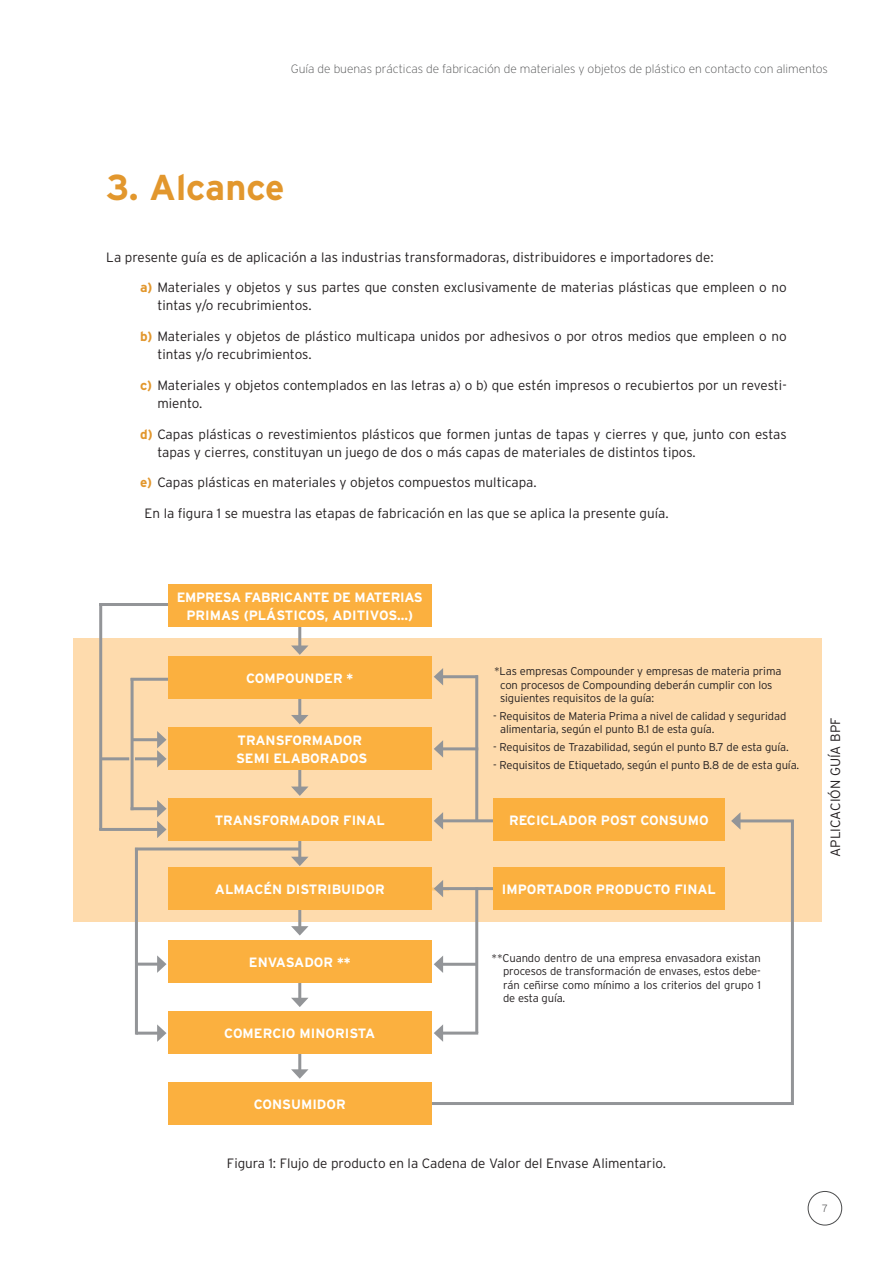
<style>
.page{position:relative;width:893px;height:1263px;background:#fff}
.page>*{position:absolute;margin:0;border:0;box-sizing:border-box;transform-origin:0 0}
.t1{font:700 36px "Interstate";color:#e2972d}
.t2{font:300 13.5px/18px "Interstate";color:#231f20}
.t3{font:700 13.5px/18px "Interstate";color:#fff}
.t4{font:700 13.5px/18px "Interstate";letter-spacing:-.02em;color:#fff;text-align:center}
.t5{font:200 12px "Interstate";color:#4b4c4d}
.t6{font:300 11.25px/13.5px "Interstate";letter-spacing:-.01em;color:#231f20}
.t7{font:10.5px "Interstate Light Extra";color:#4b4c4d}
.s1{font-weight:700;color:#e2972d}
</style>
<div class="page">
<div style="left:808px;top:1191px;width:34px;height:34px;border:1px solid #4b4c4d;border-radius:50%"></div>
<div style="left:74px;top:638px;width:748px;height:284px;background:#fedbad"></div>
<hr style="left:298px;top:624px;width:3px;height:24px;background:#939598">
<svg style="left:291px;top:645px;width:17px;height:10px"></svg>
<hr style="left:298px;top:697px;width:3px;height:21px;background:#939598">
<svg style="left:291px;top:715px;width:17px;height:9px"></svg>
<hr style="left:298px;top:769px;width:3px;height:20px;background:#939598">
<svg style="left:291px;top:786px;width:17px;height:10px"></svg>
<hr style="left:298px;top:839px;width:3px;height:20px;background:#939598">
<svg style="left:291px;top:857px;width:17px;height:9px"></svg>
<hr style="left:298px;top:909px;width:3px;height:20px;background:#939598">
<svg style="left:291px;top:926px;width:17px;height:9px"></svg>
<hr style="left:298px;top:980px;width:3px;height:20px;background:#939598">
<svg style="left:291px;top:998px;width:17px;height:9px"></svg>
<hr style="left:298px;top:1052px;width:3px;height:20px;background:#939598">
<svg style="left:291px;top:1069px;width:17px;height:10px"></svg>
<hr style="left:425px;top:1102px;width:369px;height:3px;background:#939598">
<hr style="left:99px;top:603px;width:85px;height:3px;background:#939598">
<hr style="left:131px;top:678px;width:89px;height:3px;background:#939598">
<hr style="left:135px;top:847px;width:166px;height:3px;background:#939598">
<hr style="left:738px;top:819px;width:56px;height:3px;background:#939598">
<svg style="left:731px;top:813px;width:9px;height:16px"></svg>
<hr style="left:99px;top:828px;width:61px;height:3px;background:#939598">
<hr style="left:131px;top:807px;width:29px;height:3px;background:#939598">
<svg style="left:157px;top:800px;width:9px;height:38px"></svg>
<hr style="left:136px;top:1032px;width:24px;height:3px;background:#939598">
<svg style="left:157px;top:1024px;width:9px;height:18px"></svg>
<hr style="left:132px;top:738px;width:28px;height:3px;background:#939598">
<hr style="left:136px;top:963px;width:24px;height:3px;background:#939598">
<svg style="left:157px;top:955px;width:9px;height:18px"></svg>
<hr style="left:135px;top:757px;width:25px;height:3px;background:#939598">
<svg style="left:157px;top:731px;width:9px;height:36px"></svg>
<hr style="left:101px;top:757px;width:28px;height:3px;background:#939598">
<hr style="left:440px;top:747px;width:38px;height:3px;background:#939598">
<svg style="left:434px;top:740px;width:9px;height:18px"></svg>
<hr style="left:440px;top:1031px;width:38px;height:3px;background:#939598">
<svg style="left:434px;top:1024px;width:9px;height:18px"></svg>
<hr style="left:440px;top:675px;width:38px;height:3px;background:#939598">
<svg style="left:434px;top:668px;width:9px;height:17px"></svg>
<hr style="left:412px;top:887px;width:37px;height:3px;background:#fdc678">
<hr style="left:440px;top:819px;width:58px;height:3px;background:#939598">
<svg style="left:434px;top:812px;width:9px;height:17px"></svg>
<hr style="left:440px;top:887px;width:58px;height:3px;background:#939598">
<svg style="left:434px;top:880px;width:9px;height:17px"></svg>
<hr style="left:440px;top:963px;width:37px;height:3px;background:#939598">
<svg style="left:434px;top:956px;width:9px;height:17px"></svg>
<hr style="left:791px;top:820px;width:3px;height:282px;background:#939598">
<hr style="left:99px;top:603px;width:3px;height:227px;background:#939598">
<hr style="left:131px;top:678px;width:3px;height:132px;background:#939598">
<hr style="left:135px;top:848px;width:3px;height:186px;background:#939598">
<hr style="left:475px;top:675px;width:3px;height:146px;background:#939598">
<hr style="left:475px;top:887px;width:3px;height:146px;background:#939598">
<div style="left:168px;top:584px;width:264px;height:43px;background:#fbb03f"></div>
<div style="left:168px;top:867px;width:264px;height:43px;background:#fbb03f"></div>
<div style="left:493px;top:867px;width:231px;height:43px;background:#fbb03f"></div>
<div style="left:168px;top:657px;width:264px;height:42px;background:#fbb03f"></div>
<div style="left:168px;top:940px;width:264px;height:43px;background:#fbb03f"></div>
<div style="left:168px;top:728px;width:264px;height:42px;background:#fbb03f"></div>
<div style="left:493px;top:798px;width:231px;height:43px;background:#fbb03f"></div>
<div style="left:168px;top:1011px;width:264px;height:43px;background:#fbb03f"></div>
<div style="left:168px;top:798px;width:264px;height:43px;background:#fbb03f"></div>
<div style="left:168px;top:1082px;width:264px;height:43px;background:#fbb03f"></div>
<p class="t5" style="left:291px;top:63px;width:539px">Guía de buenas prácticas de fabricación de materiales y objetos de plástico en contacto con alimentos</p>
<h1 class="t1" style="left:106px;top:167px;width:180px">3. Alcance</h1>
<p class="t2" style="left:106px;top:248px;width:609px">La presente guía es de aplicación a las industrias transformadoras, distribuidores e importadores de:</p>
<p class="t2" style="left:157px;top:279px;width:631px;text-indent:-17px"><span class="s1">a)</span> Materiales y objetos y sus partes que consten exclusivamente de materias plásticas que empleen o no tintas y/o recubrimientos.</p>
<p class="t2" style="left:157px;top:327px;width:631px;text-indent:-17px"><span class="s1">b)</span> Materiales y objetos de plástico multicapa unidos por adhesivos o por otros medios que empleen o no tintas y/o recubrimientos.</p>
<p class="t2" style="left:157px;top:376px;width:631px;text-indent:-17px"><span class="s1">c)</span> Materiales y objetos contemplados en las letras a) o b) que estén impresos o recubiertos por un revesti&shy;miento.</p>
<p class="t2" style="left:157px;top:425px;width:631px;text-indent:-17px"><span class="s1">d)</span> Capas plásticas o revestimientos plásticos que formen juntas de tapas y cierres y que, junto con estas tapas y cierres, constituyan un juego de dos o más capas de materiales de distintos tipos.</p>
<p class="t2" style="left:140px;top:474px;width:398px"><span class="s1">e)</span> Capas plásticas en materiales y objetos compuestos multicapa.</p>
<p class="t2" style="left:145px;top:504px;width:526px">En la figura 1 se muestra las etapas de fabricación en las que se aplica la presente guía.</p>
<p class="t4" style="left:177px;top:588px;width:248px">EMPRESA FABRICANTE DE MATERIAS<br>PRIMAS (PLÁSTICOS, ADITIVOS...)</p>
<p class="t3" style="left:246px;top:669px;width:109px">COMPOUNDER *</p>
<p class="t3" style="left:236px;top:731px;width:133px">TRANSFORMADOR<br>SEMI ELABORADOS</p>
<p class="t3" style="left:215px;top:811px;width:172px">TRANSFORMADOR FINAL</p>
<p class="t6" style="left:500px;top:664px;width:283px;text-indent:-6px">*Las empresas Compounder y empresas de materia prima con procesos de Compounding deberán cumplir con los siguientes requisitos de la guía:</p>
<p class="t6" style="left:500px;top:709px;width:288px;text-indent:-7px">- Requisitos de Materia Prima a nivel de calidad y seguridad alimentaria, según el punto B.1 de esta guía.</p>
<p class="t6" style="left:493px;top:740px;width:297px">- Requisitos de Trazabilidad, según el punto B.7 de esta guía.</p>
<p class="t6" style="left:493px;top:758px;width:308px">- Requisitos de Etiquetado, según el punto B.8 de de esta guía.</p>
<p class="t3" style="left:509px;top:811px;width:201px">RECICLADOR POST CONSUMO</p>
<p class="t3" style="left:215px;top:880px;width:171px">ALMACÉN DISTRIBUIDOR</p>
<p class="t3" style="left:502px;top:880px;width:216px">IMPORTADOR PRODUCTO FINAL</p>
<p class="t3" style="left:249px;top:953px;width:103px">ENVASADOR **</p>
<p class="t3" style="left:224px;top:1024px;width:152px">COMERCIO MINORISTA</p>
<p class="t6" style="left:503px;top:951px;width:259px;text-align:justify;text-indent:-11px">**Cuando dentro de una empresa envasadora existan procesos de transformación de envases, estos debe&shy;rán ceñirse como mínimo a los criterios del grupo 1 de esta guía.</p>
<p class="t2" style="left:826px;top:857px;width:141px;rotate:-90deg">APLICACIÓN GUÍA BPF</p>
<p class="t3" style="left:254px;top:1095px;width:94px">CONSUMIDOR</p>
<p class="t2" style="left:227px;top:1154px;width:441px">Figura 1: Flujo de producto en la Cadena de Valor del Envase Alimentario.</p>
<p class="t7" style="left:822px;top:1202px;width:7px">7</p>
</div>
